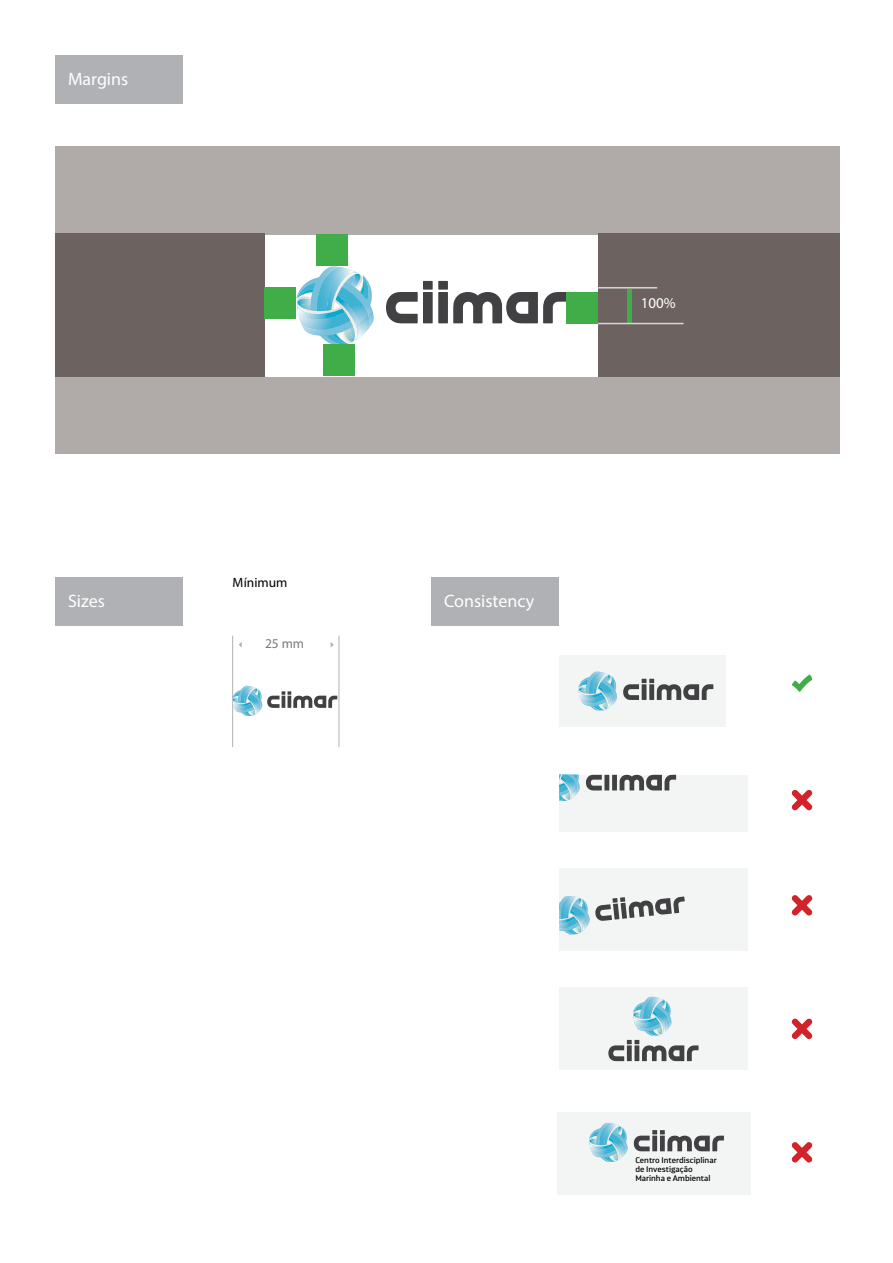
<style>
.page{position:relative;width:893px;height:1263px;background:#fff}
.page>*{position:absolute;margin:0;border:0;box-sizing:border-box;transform-origin:0 0}
.t1{font:18px "Myriad Pro";color:#fff}
.t2{font:15px "Myriad Pro";color:#fff}
.t3{font:13.5px "Myriad Pro";color:#000}
.t4{font:13.5px "Myriad Pro";color:#797a7d}
.t5{font:8.1px/9px "Darwin Pro";color:#000;scale:1.1 1}
</style>
<div class="page">
<div style="left:559px;top:774px;width:189px;height:57px;background:#f3f4f4"></div>
<svg style="left:586px;top:774px;width:90px;height:16px"></svg>
<svg style="left:559px;top:774px;width:21px;height:27px"></svg>
<div style="left:559px;top:868px;width:189px;height:82px;background:#f3f4f4"></div>
<svg style="left:559px;top:896px;width:126px;height:39px"></svg>
<div style="left:55px;top:55px;width:128px;height:49px;background:#afb1b4"></div>
<div style="left:55px;top:577px;width:128px;height:49px;background:#afb1b4"></div>
<div style="left:431px;top:577px;width:128px;height:49px;background:#afb1b4"></div>
<div style="left:55px;top:146px;width:785px;height:88px;background:#b0aaa8"></div>
<div style="left:55px;top:377px;width:785px;height:76px;background:#b0aaa8"></div>
<div style="left:55px;top:234px;width:209px;height:143px;background:#6c6361"></div>
<div style="left:598px;top:234px;width:242px;height:143px;background:#6c6361"></div>
<hr style="left:627px;top:289px;width:4px;height:35px;background:#41ad49">
<hr style="left:598px;top:287px;width:59px;height:1px;background:#d5d7d8">
<hr style="left:598px;top:323px;width:86px;height:1px;background:#d5d7d8">
<hr style="left:232px;top:636px;width:1px;height:111px;background:#afb1b4">
<hr style="left:339px;top:636px;width:1px;height:111px;background:#afb1b4">
<svg style="left:239px;top:642px;width:3px;height:6px"></svg>
<svg style="left:792px;top:674px;width:20px;height:18px"></svg>
<svg style="left:791px;top:789px;width:21px;height:21px"></svg>
<svg style="left:791px;top:895px;width:21px;height:20px"></svg>
<div style="left:559px;top:655px;width:167px;height:72px;background:#f3f4f4"></div>
<svg style="left:296px;top:266px;width:270px;height:78px"></svg>
<svg style="left:578px;top:671px;width:135px;height:39px"></svg>
<svg style="left:232px;top:686px;width:105px;height:30px"></svg>
<div style="left:323px;top:344px;width:32px;height:32px;background:#41ad49"></div>
<div style="left:264px;top:287px;width:32px;height:32px;background:#41ad49"></div>
<div style="left:316px;top:234px;width:32px;height:32px;background:#41ad49"></div>
<div style="left:566px;top:292px;width:32px;height:32px;background:#41ad49"></div>
<div style="left:559px;top:987px;width:189px;height:83px;background:#f3f4f4"></div>
<svg style="left:608px;top:996px;width:90px;height:65px"></svg>
<div style="left:558px;top:1112px;width:193px;height:83px;background:#f3f4f4"></div>
<svg style="left:791px;top:1018px;width:21px;height:21px"></svg>
<svg style="left:589px;top:1123px;width:135px;height:39px"></svg>
<svg style="left:791px;top:1142px;width:21px;height:20px"></svg>
<h1 class="t1" style="left:68px;top:68px;width:62px">Margins</h1>
<h3 class="t3" style="left:233px;top:574px;width:56px">Mínimum</h3>
<h1 class="t1" style="left:68px;top:589px;width:38px">Sizes</h1>
<h1 class="t1" style="left:444px;top:589px;width:92px">Consistency</h1>
<h3 class="t4" style="left:265px;top:635px;width:41px">25 mm</h3>
<h2 class="t2" style="left:641px;top:294px;width:36px">100%</h2>
<p class="t5" style="left:635px;top:1155px;width:75px">Centro Interdisciplinar de Investigação<br>Marinha e Ambiental</p>
</div>
